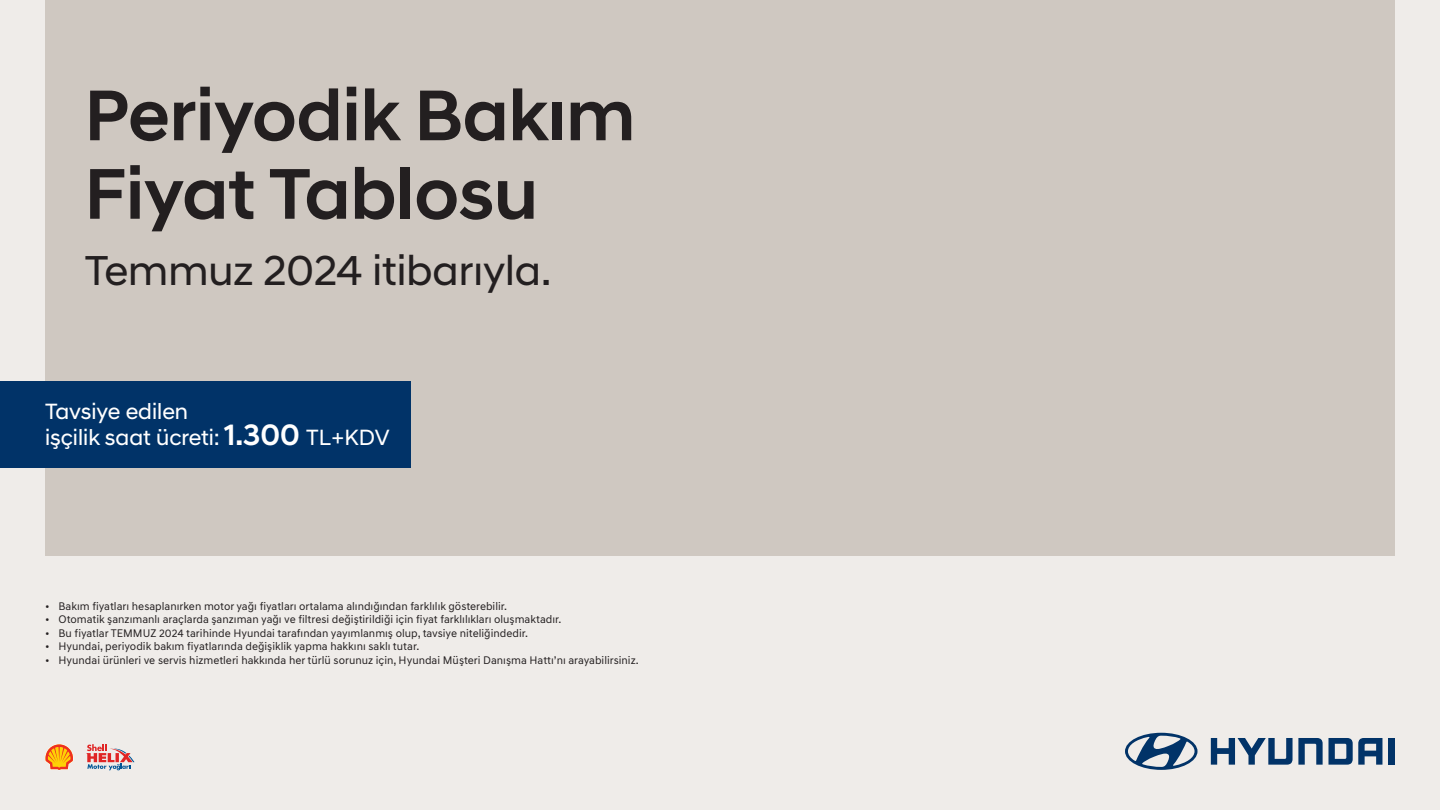
<style>
.page{position:relative;width:1440px;height:810px;background:#efece9}
.page>*{position:absolute;margin:0;border:0;box-sizing:border-box;transform-origin:0 0}
.t1{font:500 72.97px/78.4px "Hyundai Sans Head";color:#231f20}
.t2{font:42.6px "Hyundai Sans Head";color:#231f20}
.t3{font:22.5px/25.5px "Hyundai Sans Head";color:#fff}
.t4{font:11.25px "Hyundai Sans Text";color:#231f20}
.s1{font-weight:500;font-size:30px}
</style>
<div class="page">
<div style="left:45px;top:0;width:1350px;height:556px;background:#cfc8c1"></div>
<div style="left:0;top:381px;width:410px;height:87px;background:#013368"></div>
<svg style="left:45px;top:744px;width:28px;height:26px"></svg>
<svg style="left:86px;top:744px;width:48px;height:26px"></svg>
<svg style="left:1211px;top:738px;width:171px;height:27px"></svg>
<div style="left:1389px;top:738px;width:6px;height:27px;background:#013368"></div>
<svg style="left:1125px;top:733px;width:73px;height:37px"></svg>
<h1 class="t1" style="left:85px;top:76px;width:552px">Periyodik Bakım<br>Fiyat Tablosu</h1>
<h2 class="t2" style="left:85px;top:246px;width:468px">Temmuz 2024 itibarıyla.</h2>
<h3 class="t3" style="left:45px;top:399px;width:346px">Tavsiye edilen<br>işçilik saat ücreti: <span class="s1">1.300</span> TL+KDV</h3>
<p class="t4" style="left:45px;top:599px;width:464px">• Bakım fiyatları hesaplanırken motor yağı fiyatları ortalama alındığından farklılık gösterebilir.</p>
<p class="t4" style="left:45px;top:613px;width:518px">• Otomatik şanzımanlı araçlarda şanzıman yağı ve filtresi değiştirildiği için fiyat farklılıkları oluşmaktadır.</p>
<p class="t4" style="left:45px;top:626px;width:485px">• Bu fiyatlar TEMMUZ 2024 tarihinde Hyundai tarafından yayımlanmış olup, tavsiye niteliğindedir.</p>
<p class="t4" style="left:45px;top:640px;width:376px">• Hyundai, periyodik bakım fiyatlarında değişiklik yapma hakkını saklı tutar.</p>
<p class="t4" style="left:45px;top:653px;width:595px">• Hyundai ürünleri ve servis hizmetleri hakkında her türlü sorunuz için, Hyundai Müşteri Danışma Hattı’nı arayabilirsiniz.</p>
</div>
